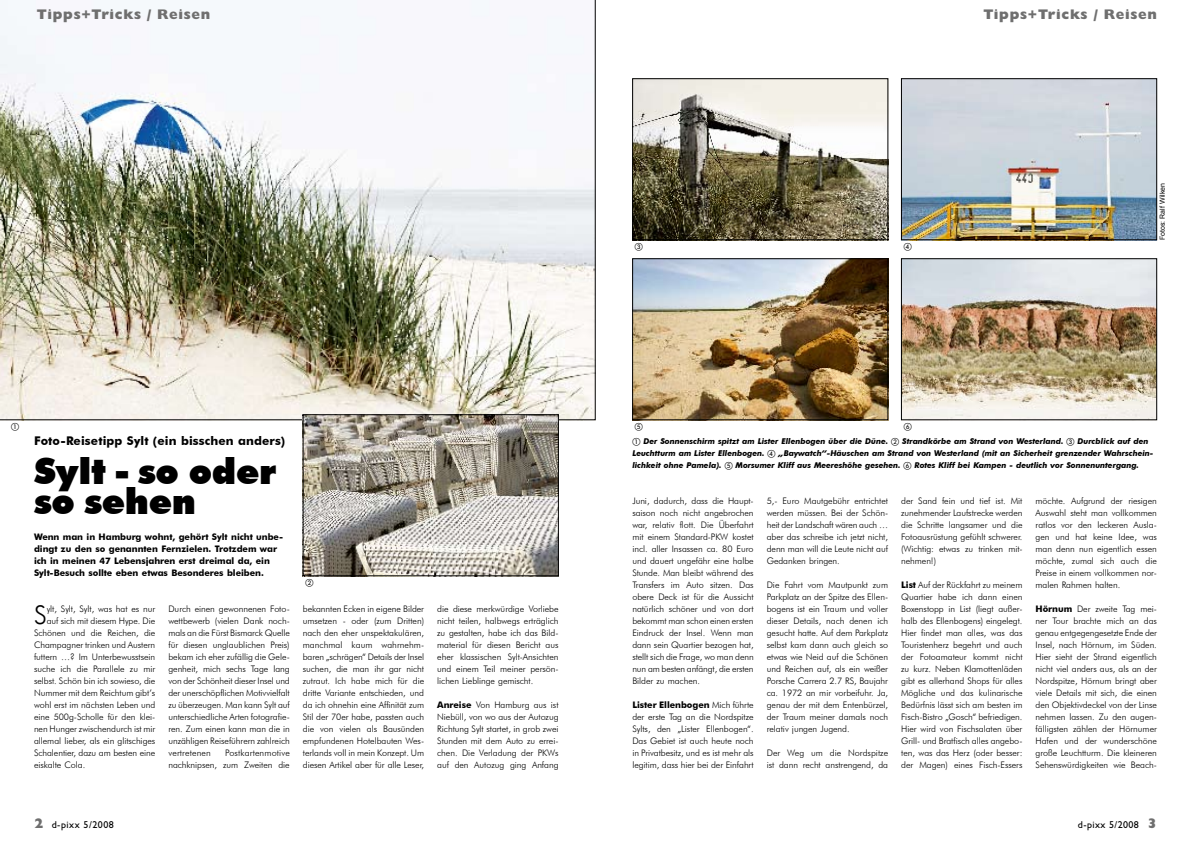
<style>
.page{position:relative;width:1191px;height:842px;background:#fff}
.page>*{position:absolute;margin:0;border:0;box-sizing:border-box;transform-origin:0 0}
.t1{font:900 36px/30px "Futura BT";letter-spacing:-.005em;color:#000}
.t2{font:300 25.8px "Futura BT";color:#000}
.t3{font:800 14px "Gill Sans";letter-spacing:.05em;color:#6f6f6f}
.t4{font:700 12px "Futura BT";letter-spacing:.01em;color:#000}
.t5{font:10px "Gill Sans";letter-spacing:.045em;color:#000}
.t6{font:300 9px/12px "Futura BT";letter-spacing:-.005em;color:#000;text-align:justify}
.t7{font:700 9px/12px "Futura BT";letter-spacing:-.005em;color:#000}
.t8{font:italic 700 8px/12px "Futura BT";letter-spacing:-.005em;color:#000}
.t9{font:8px "European Pi One";color:#000}
.t10{font:7px "Arial";color:#000}
.s1{font-weight:700}
.s2{font-family:"European Pi One";font-weight:400;font-style:normal}
</style>
<div class="page">
<img style="left:0;top:0;width:595px;height:420px">
<img style="left:305px;top:416px;width:251px;height:158px">
<div style="left:303px;top:414px;width:255px;height:162px;border:1px solid #000"></div>
<img style="left:634px;top:80px;width:252px;height:158px">
<div style="left:632px;top:78px;width:256px;height:162px;border:1px solid #000"></div>
<img style="left:903px;top:80px;width:252px;height:158px">
<div style="left:901px;top:78px;width:256px;height:162px;border:1px solid #000"></div>
<img style="left:634px;top:260px;width:252px;height:158px">
<div style="left:632px;top:258px;width:256px;height:162px;border:1px solid #000"></div>
<img style="left:903px;top:260px;width:252px;height:158px">
<div style="left:901px;top:258px;width:256px;height:162px;border:1px solid #000"></div>
<h3 class="t3" style="left:37px;top:6px;width:175px">Tipps+Tricks / Reisen</h3>
<p class="t9" style="left:11px;top:422px;width:9px">A</p>
<h3 class="t4" style="left:34px;top:434px;width:253px">Foto-Reisetipp Sylt (ein bisschen anders)</h3>
<h1 class="t1" style="left:34px;top:456px;width:244px">Sylt - so oder so sehen</h1>
<p class="t7" style="left:34px;top:531px;width:251px">Wenn man in Hamburg wohnt, gehört Sylt nicht unbe&shy;dingt zu den so genannten Fernzielen. Trotzdem war ich in meinen 47 Lebensjahren erst dreimal da, ein Sylt-Besuch sollte eben etwas Besonderes bleiben.</p>
<h2 class="t2" style="left:34px;top:599px;width:14px">S</h2>
<p class="t6" style="left:47px;top:603px;width:110px">ylt, Sylt, Sylt, was hat es nur</p>
<p class="t6" style="left:47px;top:615px;width:110px">auf sich mit diesem Hype. Die</p>
<p class="t6" style="left:34px;top:627px;width:123px">Schönen und die Reichen, die</p>
<p class="t6" style="left:34px;top:639px;width:123px">Champagner trinken und Austern</p>
<p class="t6" style="left:34px;top:651px;width:123px">futtern …? Im Unterbewusstsein</p>
<p class="t6" style="left:34px;top:663px;width:123px">suche ich die Parallele zu mir</p>
<p class="t6" style="left:34px;top:675px;width:123px">selbst. Schön bin ich sowieso, die</p>
<p class="t6" style="left:34px;top:687px;width:123px">Nummer mit dem Reichtum gibt’s</p>
<p class="t6" style="left:34px;top:699px;width:123px">wohl erst im nächsten Leben und</p>
<p class="t6" style="left:34px;top:711px;width:123px">eine 500g-Scholle für den klei-</p>
<p class="t6" style="left:34px;top:723px;width:123px">nen Hunger zwischendurch ist mir</p>
<p class="t6" style="left:34px;top:735px;width:123px">allemal lieber, als ein glitschiges</p>
<p class="t6" style="left:34px;top:747px;width:123px">Schalentier, dazu am besten eine</p>
<p class="t6" style="left:34px;top:759px;width:53px">eiskalte Cola.</p>
<p class="t6" style="left:168px;top:603px;width:123px">Durch einen gewonnenen Foto&shy;wettbewerb (vielen Dank noch&shy;mals an die Fürst Bismarck Quelle für diesen unglaublichen Preis) bekam ich eher zufällig die Gele&shy;genheit, mich sechs Tage lang von der Schönheit dieser Insel und der unerschöpflichen Motivvielfalt zu überzeugen. Man kann Sylt auf unterschiedliche Arten fotografie&shy;ren. Zum einen kann man die in unzähligen Reiseführern zahlreich vertretenen</p>
<p class="t6" style="left:168px;top:747px;width:123px;text-align:right">Postkartenmotive<br>nachknipsen, zum Zweiten die</p>
<p class="t9" style="left:305px;top:578px;width:9px">B</p>
<p class="t6" style="left:303px;top:603px;width:123px">bekannten Ecken in eigene Bilder umsetzen - oder (zum Dritten) nach den eher unspektakulären, manchmal kaum wahrnehm&shy;baren „schrägen“ Details der Insel suchen, die man ihr gar nicht zutraut. Ich habe mich für die dritte Variante entschieden, und da ich ohnehin eine Affinität zum Stil der 70er habe, passten auch die von vielen als Bausünden empfundenen Hotelbauten Wes&shy;terlands voll in mein Konzept. Um diesen Artikel aber für alle Leser,</p>
<p class="t6" style="left:437px;top:603px;width:123px">die diese merkwürdige Vorliebe nicht teilen, halbwegs erträglich zu gestalten, habe ich das Bild&shy;material für diesen Bericht aus eher klassischen Sylt-Ansichten und einem Teil meiner persön&shy;lichen Lieblinge gemischt.</p>
<p class="t6" style="left:437px;top:699px;width:123px"><span class="s1">Anreise</span> Von Hamburg aus ist Niebüll, von wo aus der Autozug Richtung Sylt startet, in grob zwei Stunden mit dem Auto zu errei&shy;chen. Die Verladung der PKWs auf den Autozug ging Anfang</p>
<p class="t5" style="left:52px;top:818px;width:64px">d-pixx 5/2008</p>
<h3 class="t3" style="left:983px;top:6px;width:175px">Tipps+Tricks / Reisen</h3>
<p class="t9" style="left:635px;top:242px;width:9px">C</p>
<p class="t9" style="left:635px;top:422px;width:9px">E</p>
<p class="t9" style="left:903px;top:242px;width:9px">D</p>
<p class="t9" style="left:903px;top:422px;width:9px">F</p>
<p class="t10" style="left:1157px;top:240px;width:58px;rotate:-90deg">Fotos: Ralf Wilken</p>
<p class="t8" style="left:632px;top:435px;width:522px"><span class="s2">A</span> Der Sonnenschirm spitzt am Lister Ellenbogen über die Düne. <span class="s2">B</span> Strandkörbe am Strand von Westerland. <span class="s2">C</span> Durcblick auf den<br>Leuchtturm am Lister Ellenbogen. <span class="s2">D</span> „Baywatch“-Häuschen am Strand von Westerland (mit an Sicherheit grenzender Wahrschein&shy;lichkeit ohne Pamela). <span class="s2">E</span> Morsumer Kliff aus Meereshöhe gesehen. <span class="s2">F</span> Rotes Kliff bei Kampen - deutlich vor Sonnenuntergang.</p>
<p class="t6" style="left:632px;top:495px;width:123px">Juni, dadurch, dass die Haupt&shy;saison noch nicht angebrochen war, relativ flott. Die Überfahrt mit einem Standard-PKW kostet incl. aller Insassen ca. 80 Euro und dauert ungefähr eine halbe Stunde. Man bleibt während des Transfers im Auto sitzen. Das obere Deck ist für die Aussicht natürlich schöner und von dort bekommt man schon einen ersten Eindruck der Insel. Wenn man dann sein Quartier bezogen hat, stellt sich die Frage, wo man denn nun am besten anfängt, die ersten Bilder zu machen.</p>
<p class="t6" style="left:632px;top:699px;width:123px"><span class="s1">Lister Ellenbogen</span> Mich führte der erste Tag an die Nordspitze Sylts, den „Lister Ellenbogen“.<br>Das Gebiet ist auch heute noch in Privatbesitz, und es ist mehr als legitim, dass hier bei der Einfahrt</p>
<p class="t6" style="left:766px;top:495px;width:123px">5,- Euro Mautgebühr entrichtet werden müssen. Bei der Schön&shy;heit der Landschaft wären auch … aber das schreibe ich jetzt nicht, denn man will die Leute nicht auf Gedanken bringen.</p>
<p class="t6" style="left:766px;top:579px;width:123px">Die Fahrt vom Mautpunkt zum Parkplatz an der Spitze des Ellen&shy;bogens ist ein Traum und voller dieser Details, nach denen ich gesucht hatte. Auf dem Parkplatz selbst kam dann auch gleich so etwas wie Neid auf die Schönen und Reichen auf, als ein weißer Porsche Carrera 2.7 RS, Baujahr ca. 1972 an mir vorbeifuhr. Ja, genau der mit dem Entenbürzel, der Traum meiner damals noch relativ jungen Jugend.</p>
<p class="t6" style="left:766px;top:747px;width:123px">Der Weg um die Nordspitze ist dann recht anstrengend, da</p>
<p class="t6" style="left:901px;top:495px;width:123px">der Sand fein und tief ist. Mit zunehmender Laufstrecke werden die Schritte langsamer und die Fotoausrüstung gefühlt schwerer. (Wichtig: etwas zu trinken mit&shy;nehmen!)</p>
<p class="t6" style="left:901px;top:579px;width:123px"><span class="s1">List</span> Auf der Rückfahrt zu meinem Quartier habe ich dann einen Boxenstopp in List (liegt außer&shy;halb des Ellenbogens) eingelegt.<br>Hier findet man alles, was das Touristenherz begehrt und auch der Fotoamateur kommt nicht zu kurz. Neben Klamottenläden gibt es allerhand Shops für alles Mögliche und das kulinarische Bedürfnis lässt sich am besten im Fisch-Bistro „Gosch“ befriedigen.<br>Hier wird von Fischsalaten über Grill- und Bratfisch alles angebo&shy;ten, was das Herz (oder besser: der Magen) eines Fisch-Essers</p>
<p class="t6" style="left:1035px;top:495px;width:123px">möchte. Aufgrund der riesigen Auswahl steht man vollkommen ratlos vor den leckeren Ausla&shy;gen und hat keine Idee, was man denn nun eigentlich essen möchte, zumal sich auch die Preise in einem vollkommen nor&shy;malen Rahmen halten.</p>
<p class="t6" style="left:1035px;top:603px;width:123px"><span class="s1">Hörnum</span> Der zweite Tag mei&shy;ner Tour brachte mich an das genau entgegengesetzte Ende der Insel, nach Hörnum, im Süden.<br>Hier sieht der Strand eigentlich nicht viel anders aus, als an der Nordspitze, Hörnum bringt aber viele Details mit sich, die einen den Objektivdeckel von der Linse nehmen lassen. Zu den augen&shy;fälligsten zählen der Hörnumer Hafen und der wunderschöne große Leuchtturm. Die kleineren Sehenswürdigkeiten wie Beach-</p>
<p class="t5" style="left:1078px;top:818px;width:62px">d-pixx 5/2008</p>
</div>
